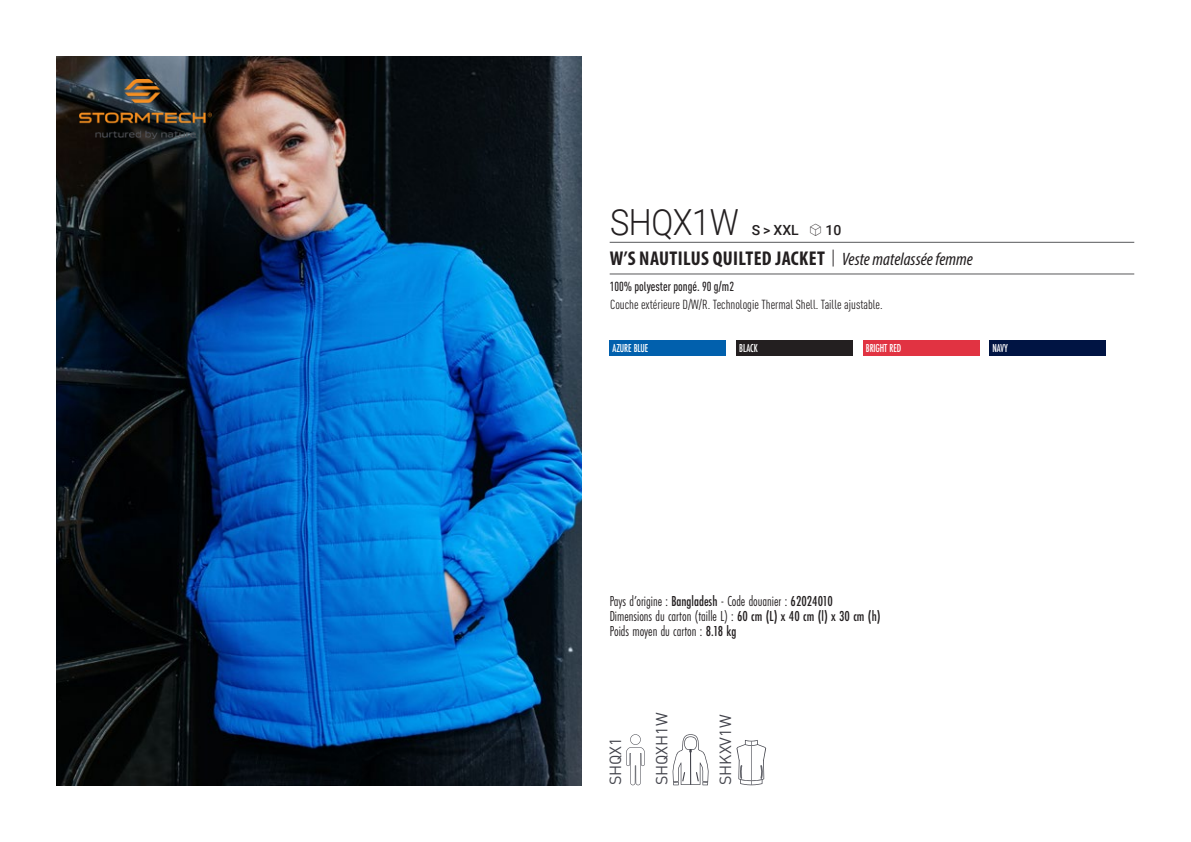
<style>
.page{position:relative;width:1191px;height:842px;background:#fff}
.page>*{position:absolute;margin:0;border:0;box-sizing:border-box;transform-origin:0 0}
.t1{font:300 36px "Roboto";letter-spacing:-.015em;color:#231f20;scale:.9 1}
.t2{font:700 condensed 20px "Myriad Pro";letter-spacing:.02em;color:#231f20}
.t3{font:16px "DIN Pro";color:#43444c}
.t4{font:15px "Futura PT Cond";color:#231f20;scale:.95 1}
.t5{font:500 14px "Roboto";color:#231f20}
.t6{font:condensed 13px "DIN Pro";color:#231f20}
.grammage_2020{font:500 condensed 13px "DIN Pro";color:#231f20;scale:.95 1}
.Coloris_nuancier_bla{font:500 12px "Futura PT Cond";letter-spacing:-.01em;color:#fff;scale:.9 1}
.s1{font-family:"Linotype Shapeshifter";font-weight:400;font-size:16px}
.s2{font-family:"Roboto Condensed";font-weight:300;font-stretch:normal}
.s3{font-family:"Myriad Variable Concept";font-weight:400;font-style:italic;font-stretch:normal;font-size:18px}
.s4{font-weight:500}
</style>
<div class="page">
<img style="left:57px;top:57px;width:524px;height:728px">
<div style="left:609px;top:340px;width:117px;height:16px;background:#0160ad"></div>
<div style="left:736px;top:340px;width:116px;height:16px;background:#231f20"></div>
<div style="left:863px;top:340px;width:116px;height:16px;background:#e13342"></div>
<div style="left:989px;top:340px;width:116px;height:16px;background:#001443"></div>
<svg style="left:626px;top:734px;width:18px;height:51px"></svg>
<svg style="left:672px;top:734px;width:36px;height:51px"></svg>
<svg style="left:736px;top:740px;width:30px;height:45px"></svg>
<img style="left:79px;top:79px;width:133px;height:59px">
<hr style="left:609px;top:242px;width:525px;height:1px;background:#57585a">
<hr style="left:609px;top:274px;width:525px;height:1px;background:#57585a">
<p class="t1" style="left:610px;top:197px;width:144px">SHQX1W</p>
<p class="t5" style="left:752px;top:220px;width:91px">S &gt; XXL <span class="s1">S</span> 10</p>
<p class="t2" style="left:610px;top:246px;width:365px">W’S NAUTILUS QUILTED JACKET <span class="s2">|</span> <span class="s3">Veste matelassée femme</span></p>
<p class="grammage_2020" style="left:609px;top:277px;width:132px">100% polyester pongé. 90 g/m2</p>
<p class="t6" style="left:610px;top:295px;width:274px">Couche extérieure D/W/R. Technologie Thermal Shell. Taille ajustable.</p>
<p class="Coloris_nuancier_bla" style="left:612px;top:341px;width:41px">AZURE BLUE</p>
<p class="Coloris_nuancier_bla" style="left:739px;top:341px;width:22px">BLACK</p>
<p class="Coloris_nuancier_bla" style="left:866px;top:341px;width:41px">BRIGHT RED</p>
<p class="Coloris_nuancier_bla" style="left:992px;top:341px;width:18px">NAVY</p>
<p class="t4" style="left:609px;top:592px;width:236px">Pays d’origine : <span class="s4">Bangladesh</span> - Code douanier : <span class="s4">62024010</span></p>
<p class="t4" style="left:609px;top:607px;width:287px">Dimensions du carton (taille L) : <span class="s4">60 cm (L) x 40 cm (l) x 30 cm (h)</span></p>
<p class="t4" style="left:609px;top:622px;width:135px">Poids moyen du carton : <span class="s4">8.18 kg</span></p>
<p class="t3" style="left:602px;top:785px;width:49px;rotate:-90deg">SHQX1</p>
<p class="t3" style="left:649px;top:785px;width:74px;rotate:-90deg">SHQXH1W</p>
<p class="t3" style="left:713px;top:785px;width:72px;rotate:-90deg">SHKXV1W</p>
</div>
